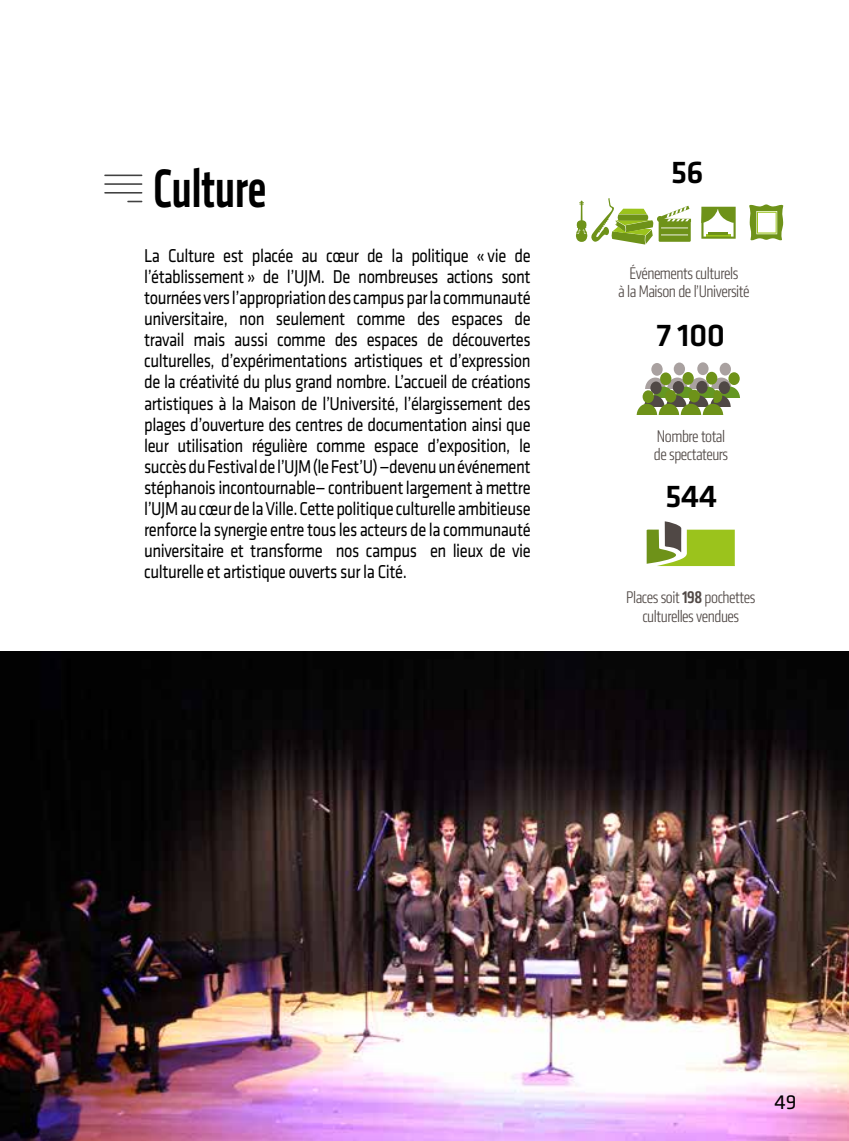
<style>
.page{position:relative;width:849px;height:1141px;background:#fff}
.page>*{position:absolute;margin:0;border:0;box-sizing:border-box;transform-origin:0 0}
.t1{font:500 condensed 56px "Klavika";color:#000;scale:.86 1}
.t2{font:500 32.73px "Klavika";letter-spacing:-.02em;color:#000}
.t3{font:21px "Klavika";color:#000}
.t4{font:19.25px/21px "Klavika";letter-spacing:-.025em;color:#000;text-align:justify;scale:.86 1}
.t5{font:300 condensed 17.5px/18px "Klavika";letter-spacing:-.025em;color:#504845;text-align:center}
.s1{font-weight:500}
</style>
<div class="page">
<div style="left:651px;top:363px;width:11px;height:13px;background:#a9a1a0;border-radius:50%"></div>
<div style="left:673px;top:363px;width:11px;height:12px;background:#a9a1a0;border-radius:50%"></div>
<div style="left:697px;top:362px;width:11px;height:13px;background:#a9a1a0;border-radius:50%"></div>
<div style="left:719px;top:363px;width:11px;height:13px;background:#a9a1a0;border-radius:50%"></div>
<div style="left:660px;top:372px;width:11px;height:13px;background:#6e9219;border-radius:50%"></div>
<div style="left:682px;top:372px;width:11px;height:13px;background:#6e9219;border-radius:50%"></div>
<div style="left:705px;top:372px;width:12px;height:13px;background:#6e9219;border-radius:50%"></div>
<div style="left:728px;top:372px;width:11px;height:13px;background:#6e9219;border-radius:50%"></div>
<svg style="left:636px;top:378px;width:103px;height:36px"></svg>
<svg style="left:646px;top:521px;width:88px;height:45px"></svg>
<svg style="left:749px;top:204px;width:34px;height:37px"></svg>
<svg style="left:701px;top:207px;width:34px;height:32px"></svg>
<svg style="left:576px;top:198px;width:114px;height:47px"></svg>
<hr style="left:104px;top:175px;width:38px;height:1px;background:#424242">
<hr style="left:104px;top:183px;width:38px;height:2px;background:#424242">
<hr style="left:104px;top:192px;width:38px;height:2px;background:#424242">
<svg style="left:127px;top:201px;width:15px;height:1px"></svg>
<img style="left:0;top:651px;width:848px;height:490px">
<h1 class="t1" style="left:153px;top:153px;width:133px">Culture</h1>
<p class="t4" style="left:144px;top:245px;width:451px">La Culture est placée au cœur de la politique « vie de l’établissement » de l’UJM. De nombreuses actions sont tournées vers l’appropriation des campus par la communauté universitaire, non seulement comme des espaces de travail mais aussi comme des espaces de découvertes culturelles, d’expérimentations artistiques et d’expression de la créativité du plus grand nombre. L’accueil de créations artistiques à la Maison de l’Université, l’élargissement des plages d’ouverture des centres de documentation ainsi que leur utilisation régulière comme espace d’exposition, le succès du Festival de l’UJM (le Fest’U) —devenu un événement stéphanois incontournable— contribuent largement à mettre l’UJM au cœur de la Ville. Cette politique culturelle ambitieuse renforce la synergie entre tous les acteurs de la communauté universitaire et transforme nos campus en lieux de vie culturelle et artistique ouverts sur la Cité.</p>
<h2 class="t2" style="left:670px;top:150px;width:34px">56</h2>
<p class="t5" style="left:618px;top:264px;width:133px">Événements culturels<br>à la Maison de l’Université</p>
<h2 class="t2" style="left:656px;top:313px;width:70px">7 100</h2>
<p class="t5" style="left:653px;top:427px;width:76px;text-align:left">Nombre total de spectateurs</p>
<h2 class="t2" style="left:665px;top:474px;width:54px">544</h2>
<p class="t5" style="left:626px;top:589px;width:131px">Places soit <span class="s1">198</span> pochettes culturelles vendues</p>
<p class="t3" style="left:774px;top:1088px;width:23px">49</p>
</div>
